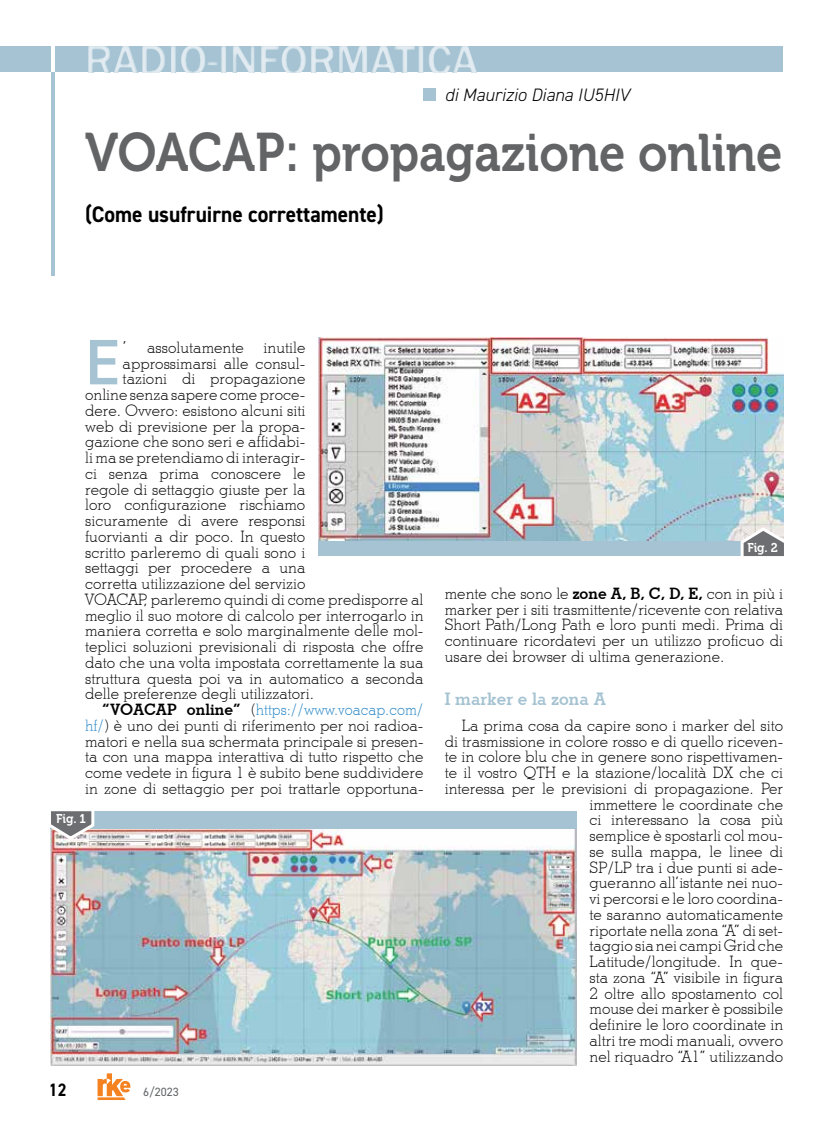
<style>
.page{position:relative;width:830px;height:1127px;background:#fff}
.page>*{position:absolute;margin:0;border:0;box-sizing:border-box;transform-origin:0 0}
.t1{font:600 64.35px "DIN2014";color:#a5c3d2}
.t2{font:52.5px "Museo 700";color:#636466;scale:.9 1}
.t3{font:700 22.5px "DIN2014";color:#000;scale:.95 1}
.t4{font:italic 300 18px "DIN2014";color:#000}
.t5{font:700 18px "DIN2014";color:#000;scale:.9 1}
.t6{font:700 17.4px "Stymie BT";color:#a5c3d2}
.t7{font:300 16.5px "Stymie BT";color:#000}
.t8{font:300 15.75px/15.8px "Stymie BT";color:#000;text-align:justify}
.t9{font:300 15.75px "Stymie BT";color:#2484c6;scale:.95 1}
.t10{font:12.75px "Museo 700";letter-spacing:-.01em;color:#fff;scale:.95 1}
.t11{font:12px "DIN2014";color:#636466}
.s1{font-size:54px}
.s2{font-weight:700;color:#000}
.s3{color:#000}
.s4{color:#2484c6}
.s5{font-weight:700}
</style>
<div class="page">
<svg style="left:97px;top:1073px;width:33px;height:27px"></svg>
<div style="left:0;top:47px;width:782px;height:25px;background:#a5c3d2"></div>
<img style="left:88px;top:46px;width:389px;height:27px">
<img style="left:88px;top:47px;width:389px;height:25px">
<hr style="left:51px;top:72px;width:3px;height:204px;background:#a5c3d2">
<hr style="left:51px;top:21px;width:3px;height:51px;background:#fff">
<div style="left:423px;top:88px;width:13px;height:12px;background:#a5c3d2"></div>
<div style="left:50px;top:811px;width:526px;height:254px;background:#a5c3d2"></div>
<img style="left:50px;top:829px;width:526px;height:236px">
<div style="left:318px;top:338px;width:464px;height:218px;background:#a5c3d2"></div>
<img style="left:318px;top:338px;width:464px;height:202px">
<svg style="left:50px;top:811px;width:44px;height:29px"></svg>
<svg style="left:740px;top:527px;width:44px;height:29px"></svg>
<p class="t4" style="left:444px;top:83px;width:186px">di Maurizio Diana IU5HIV</p>
<h2 class="t2" style="left:85px;top:123px;width:776px"><span class="s1">VOACAP:</span> propagazione online</h2>
<h3 class="t3" style="left:85px;top:199px;width:315px">(Come usufruirne correttamente)</h3>
<h1 class="t1" style="left:85px;top:319px;width:36px">E</h1>
<p class="t7" style="left:123px;top:337px;width:5px">’</p>
<p class="t8" style="left:147px;top:339px;width:98px">assolutamente</p>
<p class="t8" style="left:263px;top:339px;width:43px">inutile</p>
<p class="t8" style="left:123px;top:355px;width:184px">approssimarsi alle consul-</p>
<p class="t8" style="left:123px;top:371px;width:184px">tazioni di propagazione</p>
<p class="t8" style="left:85px;top:386px;width:222px">online senza sapere come proce-</p>
<p class="t8" style="left:85px;top:402px;width:222px">dere. Ovvero: esistono alcuni siti</p>
<p class="t8" style="left:85px;top:418px;width:222px">web di previsione per la propa-</p>
<p class="t8" style="left:85px;top:434px;width:222px">gazione che sono seri e affidabi-</p>
<p class="t8" style="left:85px;top:449px;width:222px">li ma se pretendiamo di interagir-</p>
<p class="t8" style="left:85px;top:465px;width:222px">ci senza prima conoscere le</p>
<p class="t8" style="left:85px;top:481px;width:222px">regole di settaggio giuste per la</p>
<p class="t8" style="left:85px;top:497px;width:222px">loro configurazione rischiamo</p>
<p class="t8" style="left:85px;top:512px;width:222px">sicuramente di avere responsi</p>
<p class="t8" style="left:85px;top:528px;width:222px">fuorvianti a dir poco. In questo</p>
<p class="t8" style="left:85px;top:544px;width:222px">scritto parleremo di quali sono i</p>
<p class="t8" style="left:85px;top:560px;width:222px">settaggi per procedere a una</p>
<p class="t8" style="left:85px;top:575px;width:222px">corretta utilizzazione del servizio</p>
<p class="t8" style="left:85px;top:591px;width:340px">VOACAP, parleremo quindi di come predisporre al</p>
<p class="t8" style="left:85px;top:607px;width:340px">meglio il suo motore di calcolo per interrogarlo in</p>
<p class="t8" style="left:85px;top:623px;width:340px">maniera corretta e solo marginalmente delle mol-</p>
<p class="t8" style="left:85px;top:638px;width:339px">teplici soluzioni previsionali di risposta che offre</p>
<p class="t8" style="left:85px;top:654px;width:340px">dato che una volta impostata correttamente la sua</p>
<p class="t8" style="left:85px;top:670px;width:340px">struttura questa poi va in automatico a seconda</p>
<p class="t8" style="left:85px;top:686px;width:230px">delle preferenze degli utilizzatori.</p>
<p class="t9" style="left:102px;top:700px;width:339px"><span class="s2">“VOACAP online”</span> <span class="s3">(</span>https://www.voacap.com/</p>
<p class="t8" style="left:85px;top:717px;width:340px"><span class="s4">hf/</span>) è uno dei punti di riferimento per noi radioa-</p>
<p class="t8" style="left:85px;top:733px;width:340px">matori e nella sua schermata principale si presen-</p>
<p class="t8" style="left:85px;top:749px;width:340px">ta con una mappa interattiva di tutto rispetto che</p>
<p class="t8" style="left:85px;top:764px;width:340px">come vedete in figura 1 è subito bene suddividere</p>
<p class="t8" style="left:85px;top:780px;width:340px">in zone di settaggio per poi trattarle opportuna-</p>
<p class="t10" style="left:56px;top:811px;width:33px">Fig. 1</p>
<p class="t5" style="left:49px;top:1078px;width:21px">12</p>
<p class="t11" style="left:143px;top:1084px;width:37px">6/2023</p>
<p class="t10" style="left:747px;top:540px;width:33px">Fig. 2</p>
<p class="t8" style="left:444px;top:585px;width:340px">mente che sono le <span class="s5">zone A, B, C, D, E,</span> con in più i marker per i siti trasmittente/ricevente con relativa Short Path/Long Path e loro punti medi. Prima di continuare ricordatevi per un utilizzo proficuo di usare dei browser di ultima generazione.</p>
<p class="t6" style="left:444px;top:688px;width:163px">I marker e la zona A</p>
<p class="t8" style="left:444px;top:717px;width:340px;text-align:right">La prima cosa da capire sono i marker del sito di trasmissione in colore rosso e di quello riceven&shy;te in colore blu che in genere sono rispettivamen&shy;te il vostro QTH e la stazione/località DX che ci interessa per le previsioni di propagazione. Per immettere le coordinate che<br>ci interessano la cosa più<br>semplice è spostarli col mou-<br>se sulla mappa, le linee di<br>SP/LP tra i due punti si ade-<br>gueranno all’istante nei nuo-<br>vi percorsi e le loro coordina-<br>te saranno automaticamente<br>riportate nella zona “A” di set-<br>taggio sia nei campi Grid che<br>Latitude/longitude. In que-<br>sta zona “A” visibile in figura<br>2 oltre allo spostamento col<br>mouse dei marker è possibile<br>definire le loro coordinate in<br>altri tre modi manuali, ovvero<br>nel riquadro “A1” utilizzando</p>
</div>
